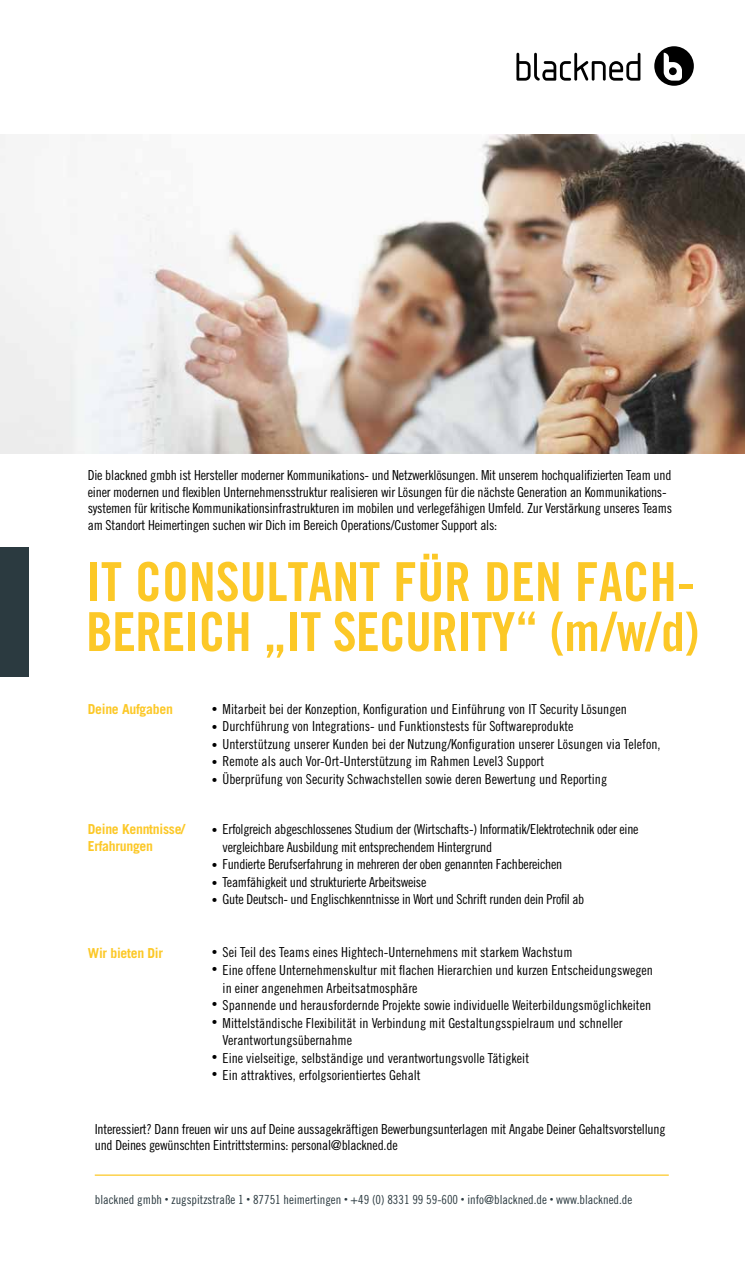
<style>
.page{position:relative;width:745px;height:1262px;background:#fff}
.page>*{position:absolute;margin:0;border:0;box-sizing:border-box;transform-origin:0 0}
.t1{font:53.75px/50px "Trade Gothic LT Pro Bd Cn 20";color:#fcc827}
.t2{font:13.75px/16.5px "Trade Gothic LT Pro Cn 18";letter-spacing:-.015em;color:#000}
.t3{font:700 13.75px/16.5px "Trade Gothic LT Pro";letter-spacing:-.02em;color:#fcc827}
.t4{font:12.5px "Trade Gothic LT Pro Cn 18";color:#2b3a40}
.s1{font-size:11.25px}
.s2{font-size:7.5px}
</style>
<div class="page">
<div style="left:0;top:547px;width:28px;height:129px;background:#2b3a40"></div>
<img style="left:0;top:135px;width:744px;height:318px">
<hr style="left:95px;top:1174px;width:573px;height:1px;background:#fcc827">
<svg style="left:516px;top:53px;width:124px;height:28px"></svg>
<svg style="left:654px;top:46px;width:39px;height:40px"></svg>
<p class="t2" style="left:88px;top:467px;width:585px">Die blackned gmbh ist Hersteller moderner Kommunikations- und Netzwerklösungen. Mit unserem hochqualifizierten Team und einer modernen und flexiblen Unternehmensstruktur realisieren wir Lösungen für die nächste Generation an Kommunikations&shy;systemen für kritische Kommunikationsinfrastrukturen im mobilen und verlegefähigen Umfeld. Zur Verstärkung unseres Teams am Standort Heimertingen suchen wir Dich im Bereich Operations/Customer Support als:</p>
<h1 class="t1" style="left:86px;top:556px;width:614px">IT CONSULTANT FÜR DEN FACH-<br>BEREIC H „IT SECURITY“ (M/W/D)</h1>
<p class="t3" style="left:88px;top:700px;width:87px">Deine Aufgaben</p>
<p class="t3" style="left:88px;top:821px;width:99px">Deine Kenntnisse/<br>Erfahrungen</p>
<p class="t3" style="left:88px;top:944px;width:77px">Wir bieten Dir</p>
<p class="t2" style="left:212px;top:700px;width:416px"><span class="s1">•</span> Mitarbeit bei der Konzeption, Konfiguration und Einführung von IT Security Lösungen</p>
<p class="t2" style="left:212px;top:717px;width:363px"><span class="s1">•</span> Durchführung von Integrations- und Funktionstests für Softwareprodukte</p>
<p class="t2" style="left:212px;top:735px;width:450px"><span class="s1">•</span> Unterstützung unserer Kunden bei der Nutzung/Konfiguration unserer Lösungen via Telefon,</p>
<p class="t2" style="left:212px;top:752px;width:333px"><span class="s1">•</span> Remote als auch Vor-Ort-Unterstützung im Rahmen Level3 Support</p>
<p class="t2" style="left:212px;top:770px;width:396px"><span class="s1">•</span> Überprüfung von Security Schwachstellen sowie deren Bewertung und Reporting</p>
<p class="t2" style="left:222px;top:820px;width:417px;line-height:17.5px;text-indent:-11px"><span class="s1">•</span> Erfolgreich abgeschlossenes Studium der (Wirtschafts-) Informatik/Elektrotechnik oder eine vergleichbare Ausbildung mit entsprechendem Hintergrund</p>
<p class="t2" style="left:212px;top:855px;width:351px"><span class="s1">•</span> Fundierte Berufserfahrung in mehreren der oben genannten Fachbereichen</p>
<p class="t2" style="left:212px;top:873px;width:216px"><span class="s1">•</span> Teamfähigkeit und strukturierte Arbeitsweise</p>
<p class="t2" style="left:212px;top:890px;width:374px"><span class="s1">•</span> Gute Deutsch- und Englischkenntnisse in Wort und Schrift runden dein Profil ab</p>
<p class="t2" style="left:212px;top:944px;width:362px"><span class="s1">•</span> Sei Teil des Teams eines Hightech-Unternehmens mit starkem Wachstum</p>
<p class="t2" style="left:222px;top:961px;width:431px;line-height:17.5px;text-indent:-11px"><span class="s1">•</span> Eine offene Unternehmenskultur mit flachen Hierarchien und kurzen Entscheidungswegen in einer angenehmen Arbeitsatmosphäre</p>
<p class="t2" style="left:212px;top:996px;width:440px"><span class="s1">•</span> Spannende und herausfordernde Projekte sowie individuelle Weiterbildungsmöglichkeiten</p>
<p class="t2" style="left:222px;top:1013px;width:401px;line-height:17.5px;text-indent:-11px"><span class="s1">•</span> Mittelständische Flexibilität in Verbindung mit Gestaltungsspielraum und schneller<br>Verantwortungsübernahme</p>
<p class="t2" style="left:212px;top:1049px;width:318px"><span class="s1">•</span> Eine vielseitige, selbständige und verantwortungsvolle Tätigkeit</p>
<p class="t2" style="left:212px;top:1066px;width:210px"><span class="s1">•</span> Ein attraktives, erfolgsorientiertes Gehalt</p>
<p class="t2" style="left:95px;top:1120px;width:571px">Interessiert? Dann freuen wir uns auf Deine aussagekräftigen Bewerbungsunterlagen mit Angabe Deiner Gehaltsvorstellung und Deines gewünschten Eintrittstermins: personal@blackned.de</p>
<p class="t4" style="left:95px;top:1192px;width:538px">blackned gmbh <span class="s2">•</span> zugspitzstraße 1 <span class="s2">•</span> 87751 heimertingen <span class="s2">•</span> +49 (0) 8331 99 59-600 <span class="s2">•</span> info@blackned.de <span class="s2">•</span> www.blackned.de</p>
</div>
